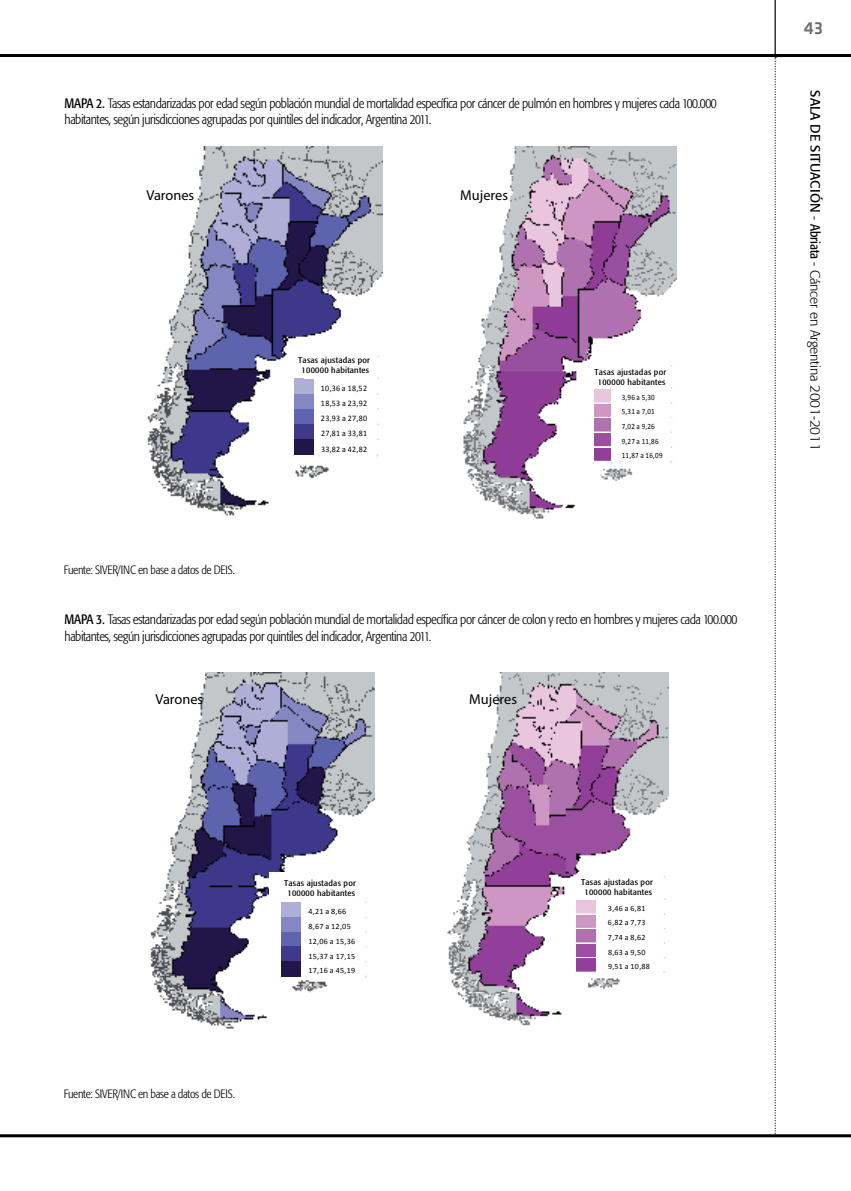
<style>
.page{position:relative;width:851px;height:1191px;background:#fff}
.page>*{position:absolute;margin:0;border:0;box-sizing:border-box;transform-origin:0 0}
.t1{font:500 18px "Klavika";color:#6d6e71}
.t2{font:14.4px "Myriad Pro";color:#000}
.t3{font:300 condensed 13.5px/16.5px "Formata";letter-spacing:-.03em;color:#000}
.t4{font:300 13.5px "Formata";letter-spacing:-.01em;color:#000}
.t5{font:300 condensed 12px "Formata";letter-spacing:-.025em;color:#000}
.t6{font:condensed 8.4px/10.1px "Formata";letter-spacing:.025em;color:#000;text-align:center;scale:1.12 1}
.t7{font:8.4px/15.1px "Calibri";letter-spacing:.04em;color:#000;text-align:justify;scale:.95 1}
.t8{font:8.1px/14.7px "Calibri";letter-spacing:.04em;color:#000}
.t9{font:8.1px/14.7px "Calibri";letter-spacing:.04em;color:#000;scale:.88 1}
.t10{font:7.95px/14.5px "Calibri";letter-spacing:.04em;color:#000}
.s1{font-weight:400}
.s2{font-weight:400;font-stretch:condensed}
</style>
<div class="page">
<hr style="left:0;top:54px;width:850px;height:3px;background:#000">
<hr style="left:0;top:1134px;width:850px;height:3px;background:#000">
<hr style="left:774px;top:0;width:1px;height:54px;background:#000">
<svg style="left:774px;top:57px;width:2px;height:1078px"></svg>
<img style="left:447px;top:672px;width:221px;height:354px">
<div style="left:576px;top:877px;width:88px;height:23px;background:#fff"></div>
<div style="left:576px;top:899px;width:21px;height:15px;background:#eac6de"></div>
<div style="left:596px;top:899px;width:68px;height:15px;background:#fff"></div>
<div style="left:576px;top:913px;width:21px;height:16px;background:#cd96c3"></div>
<div style="left:596px;top:913px;width:68px;height:16px;background:#fff"></div>
<div style="left:576px;top:928px;width:21px;height:15px;background:#b071b0"></div>
<div style="left:596px;top:928px;width:68px;height:15px;background:#fff"></div>
<div style="left:576px;top:943px;width:21px;height:15px;background:#9a509f"></div>
<div style="left:596px;top:943px;width:68px;height:15px;background:#fff"></div>
<div style="left:576px;top:957px;width:21px;height:16px;background:#913f98"></div>
<div style="left:596px;top:957px;width:68px;height:16px;background:#fff"></div>
<svg style="left:575px;top:899px;width:21px;height:1px"></svg>
<svg style="left:575px;top:913px;width:21px;height:1px"></svg>
<svg style="left:575px;top:928px;width:21px;height:1px"></svg>
<svg style="left:575px;top:942px;width:21px;height:2px"></svg>
<svg style="left:575px;top:957px;width:21px;height:1px"></svg>
<svg style="left:575px;top:972px;width:22px;height:2px"></svg>
<img style="left:150px;top:672px;width:224px;height:357px">
<div style="left:281px;top:881px;width:85px;height:22px;background:#fff"></div>
<div style="left:281px;top:902px;width:21px;height:16px;background:#afaed7"></div>
<div style="left:301px;top:902px;width:65px;height:16px;background:#fff"></div>
<div style="left:281px;top:917px;width:21px;height:15px;background:#8487c2"></div>
<div style="left:301px;top:917px;width:65px;height:15px;background:#fff"></div>
<div style="left:281px;top:932px;width:21px;height:15px;background:#5e64ad"></div>
<div style="left:301px;top:932px;width:65px;height:15px;background:#fff"></div>
<div style="left:281px;top:946px;width:21px;height:16px;background:#3e398a"></div>
<div style="left:301px;top:946px;width:65px;height:16px;background:#fff"></div>
<div style="left:281px;top:961px;width:21px;height:16px;background:#211647"></div>
<div style="left:301px;top:961px;width:65px;height:16px;background:#fff"></div>
<div style="left:269px;top:872px;width:108px;height:29px;background:#fff"></div>
<div style="left:578px;top:876px;width:84px;height:21px;background:#fff"></div>
<img style="left:463px;top:146px;width:213px;height:373px">
<div style="left:594px;top:367px;width:77px;height:22px;background:#fff"></div>
<div style="left:594px;top:388px;width:18px;height:15px;background:#eac6de"></div>
<div style="left:611px;top:388px;width:60px;height:15px;background:#fff"></div>
<div style="left:594px;top:403px;width:18px;height:15px;background:#cd96c3"></div>
<div style="left:611px;top:403px;width:60px;height:15px;background:#fff"></div>
<div style="left:594px;top:417px;width:18px;height:16px;background:#b071b0"></div>
<div style="left:611px;top:417px;width:60px;height:16px;background:#fff"></div>
<div style="left:594px;top:432px;width:18px;height:15px;background:#9a509f"></div>
<div style="left:611px;top:432px;width:60px;height:15px;background:#fff"></div>
<div style="left:594px;top:447px;width:18px;height:15px;background:#913f98"></div>
<div style="left:611px;top:447px;width:60px;height:15px;background:#fff"></div>
<svg style="left:593px;top:388px;width:18px;height:1px"></svg>
<svg style="left:593px;top:402px;width:18px;height:2px"></svg>
<svg style="left:593px;top:417px;width:18px;height:1px"></svg>
<svg style="left:593px;top:432px;width:18px;height:1px"></svg>
<svg style="left:593px;top:446px;width:18px;height:2px"></svg>
<svg style="left:593px;top:461px;width:19px;height:2px"></svg>
<img style="left:147px;top:146px;width:235px;height:370px">
<div style="left:294px;top:357px;width:83px;height:22px;background:#fff"></div>
<div style="left:294px;top:378px;width:20px;height:16px;background:#afaed7"></div>
<div style="left:314px;top:378px;width:63px;height:16px;background:#fff"></div>
<div style="left:294px;top:394px;width:20px;height:16px;background:#8487c2"></div>
<div style="left:314px;top:394px;width:63px;height:16px;background:#fff"></div>
<div style="left:294px;top:409px;width:20px;height:16px;background:#5e64ad"></div>
<div style="left:314px;top:409px;width:63px;height:16px;background:#fff"></div>
<div style="left:294px;top:424px;width:20px;height:16px;background:#3e398a"></div>
<div style="left:314px;top:424px;width:63px;height:16px;background:#fff"></div>
<div style="left:294px;top:439px;width:20px;height:16px;background:#211647"></div>
<div style="left:314px;top:439px;width:63px;height:16px;background:#fff"></div>
<div style="left:591px;top:365px;width:78px;height:23px;background:#fff"></div>
<p class="t3" style="left:65px;top:95px;width:653px"><span class="s1">MAPA 2.</span> Tasas estandarizadas por edad según población mundial de mortalidad específica por cáncer de pulmón en hombres y mujeres cada 100.000 habitantes, según jurisdicciones agrupadas por quintiles del indicador, Argentina 2011.</p>
<p class="t2" style="left:146px;top:186px;width:49px">Varones</p>
<p class="t2" style="left:460px;top:186px;width:49px">Mujeres</p>
<p class="t6" style="left:298px;top:355px;width:66px">Tasas ajustadas por<br>100000 habitantes</p>
<p class="t7" style="left:305px;top:357px;width:65px;line-height:11.4px;text-align:center">Tasas ajustadas x<br>100000 hab.</p>
<p class="t5" style="left:64px;top:563px;width:173px">Fuente: SIVER/INC en base a datos de DEIS.</p>
<p class="t7" style="left:321px;top:380px;width:50px">10,36 a 18,52<br>18,53 a 23,92<br>23,93 a 27,80<br>27,81 a 33,81<br>33,82 a 42,82</p>
<p class="t6" style="left:594px;top:367px;width:66px">Tasas ajustadas por<br>100000 habitantes</p>
<p class="t9" style="left:605px;top:366px;width:62px;line-height:10.9px;text-align:center">Tasas ajustadas x<br>100000 hab.</p>
<p class="t9" style="left:621px;top:389px;width:48px">3,96 a 5,30<br>5,31 a 7,01<br>7,02 a 9,26<br>9,27 a 11,86<br>11,87 a 16,09</p>
<p class="t3" style="left:65px;top:611px;width:674px"><span class="s1">MAPA 3.</span> Tasas estandarizadas por edad según población mundial de mortalidad específica por cáncer de colon y recto en hombres y mujeres cada 100.000 habitantes, según jurisdicciones agrupadas por quintiles del indicador, Argentina 2011.</p>
<p class="t2" style="left:155px;top:690px;width:49px">Varones</p>
<p class="t2" style="left:469px;top:690px;width:49px">Mujeres</p>
<h1 class="t1" style="left:803px;top:19px;width:21px">43</h1>
<p class="t4" style="left:822px;top:90px;width:362px;rotate:90deg"><span class="s1">sala de situación</span> - <span class="s2">Abriata</span> - Cáncer en Argentina 2001-2011</p>
<p class="t5" style="left:64px;top:1086px;width:173px">Fuente: SIVER/INC en base a datos de DEIS.</p>
<p class="t6" style="left:284px;top:878px;width:66px">Tasas ajustadas por<br>100000 habitantes</p>
<p class="t6" style="left:581px;top:876px;width:66px">Tasas ajustadas por<br>100000 habitantes</p>
<p class="t10" style="left:589px;top:876px;width:62px;line-height:10.9px;text-align:center">Tasas ajustadas x<br>100000 hab.</p>
<p class="t6" style="left:290px;top:880px;width:66px">Tasas ajustadas por<br>100000 habitantes</p>
<p class="t8" style="left:292px;top:881px;width:62px;line-height:10.9px;text-align:center">Tasas ajustadas x<br>100000 hab.</p>
<p class="t8" style="left:308px;top:904px;width:48px">4,21 a 8,66<br>8,67 a 12,05<br>12,06 a 15,36<br>15,37 a 17,15<br>17,16 a 45,19</p>
<p class="t10" style="left:608px;top:900px;width:43px">3,46 a 6,81<br>6,82 a 7,73<br>7,74 a 8,62<br>8,63 a 9,50<br>9,51 a 10,88</p>
</div>
